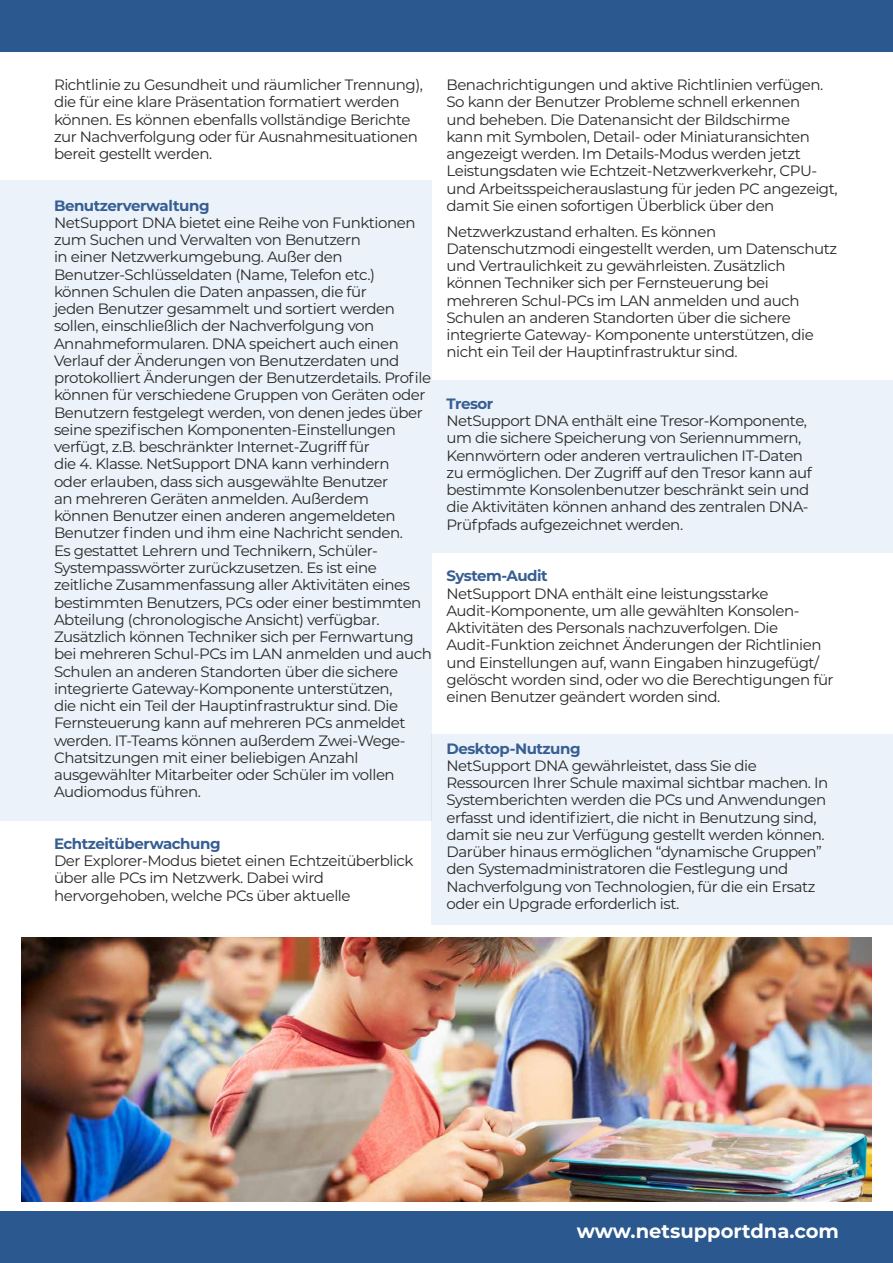
<style>
.page{position:relative;width:893px;height:1263px;background:#fff}
.page>*{position:absolute;margin:0;border:0;box-sizing:border-box;transform-origin:0 0}
.t1{font:700 19.5px "Montserrat";color:#fff}
.t2{font:15px/17.2px "Montserrat";letter-spacing:-.03em;color:#282827}
.t3{font:700 15px "Montserrat";letter-spacing:-.03em;color:#375e93}
</style>
<div class="page">
<div style="left:0;top:1211px;width:893px;height:52px;background:#2b588e"></div>
<div style="left:0;top:0;width:893px;height:52px;background:#2b588e"></div>
<div style="left:432px;top:735px;width:461px;height:190px;background:#ebf2f9"></div>
<div style="left:432px;top:381px;width:461px;height:172px;background:#ebf2f9"></div>
<div style="left:0;top:181px;width:432px;height:640px;background:#ebf2f9"></div>
<img style="left:22px;top:938px;width:849px;height:263px">
<p class="t2" style="left:54px;top:76px;width:371px">Richtlinie zu Gesundheit und räumlicher Trennung), die für eine klare Präsentation formatiert werden können. Es können ebenfalls vollständige Berichte zur Nachverfolgung oder für Ausnahmesituationen bereit gestellt werden.</p>
<p class="t3" style="left:54px;top:195px;width:157px">Benutzerverwaltung</p>
<p class="t2" style="left:54px;top:213px;width:379px">NetSupport DNA bietet eine Reihe von Funktionen zum Suchen und Verwalten von Benutzern<br>in einer Netzwerkumgebung. Außer den Benutzer-Schlüsseldaten (Name, Telefon etc.) können Schulen die Daten anpassen, die für<br>jeden Benutzer gesammelt und sortiert werden sollen, einschließlich der Nachverfolgung von Annahmeformularen. DNA speichert auch einen Verlauf der Änderungen von Benutzerdaten und protokolliert Änderungen der Benutzerdetails. Profile können für verschiedene Gruppen von Geräten oder Benutzern festgelegt werden, von denen jedes über seine spezifischen Komponenten-Einstellungen verfügt, z.B. beschränkter Internet-Zugriff für<br>die 4. Klasse. NetSupport DNA kann verhindern<br>oder erlauben, dass sich ausgewählte Benutzer<br>an mehreren Geräten anmelden. Außerdem<br>können Benutzer einen anderen angemeldeten Benutzer finden und ihm eine Nachricht senden.<br>Es gestattet Lehrern und Technikern, Schüler-Systempasswörter zurückzusetzen. Es ist eine zeitliche Zusammenfassung aller Aktivitäten eines bestimmten Benutzers, PCs oder einer bestimmten Abteilung (chronologische Ansicht) verfügbar.<br>Zusätzlich können Techniker sich per Fernwartung bei mehreren Schul-PCs im LAN anmelden und auch Schulen an anderen Standorten über die sichere integrierte Gateway-Komponente unterstützen,<br>die nicht ein Teil der Hauptinfrastruktur sind. Die Fernsteuerung kann auf mehreren PCs anmeldet werden. IT-Teams können außerdem Zwei-Wege-Chatsitzungen mit einer beliebigen Anzahl ausgewählter Mitarbeiter oder Schüler im vollen Audiomodus führen.</p>
<p class="t3" style="left:54px;top:833px;width:168px">Echtzeitüberwachung</p>
<p class="t2" style="left:54px;top:851px;width:361px">Der Explorer-Modus bietet einen Echtzeitüberblick über alle PCs im Netzwerk. Dabei wird hervorgehoben, welche PCs über aktuelle</p>
<p class="t2" style="left:446px;top:76px;width:393px">Benachrichtigungen und aktive Richtlinien verfügen.<br>So kann der Benutzer Probleme schnell erkennen<br>und beheben. Die Datenansicht der Bildschirme<br>kann mit Symbolen, Detail- oder Miniaturansichten angezeigt werden. Im Details-Modus werden jetzt Leistungsdaten wie Echtzeit-Netzwerkverkehr, CPU&shy;und Arbeitsspeicherauslastung für jeden PC angezeigt, damit Sie einen sofortigen Überblick über den</p>
<p class="t2" style="left:446px;top:222px;width:392px">Netzwerkzustand erhalten. Es können Datenschutzmodi eingestellt werden, um Datenschutz und Vertraulichkeit zu gewährleisten. Zusätzlich können Techniker sich per Fernsteuerung bei mehreren Schul-PCs im LAN anmelden und auch Schulen an anderen Standorten über die sichere integrierte Gateway- Komponente unterstützen, die nicht ein Teil der Hauptinfrastruktur sind.</p>
<p class="t3" style="left:446px;top:393px;width:48px">Tresor</p>
<p class="t2" style="left:446px;top:412px;width:367px">NetSupport DNA enthält eine Tresor-Komponente, um die sichere Speicherung von Seriennummern, Kennwörtern oder anderen vertraulichen IT-Daten zu ermöglichen. Der Zugriff auf den Tresor kann auf bestimmte Konsolenbenutzer beschränkt sein und die Aktivitäten können anhand des zentralen DNA-Prüfpfads aufgezeichnet werden.</p>
<p class="t3" style="left:446px;top:565px;width:103px">System-Audit</p>
<p class="t2" style="left:446px;top:584px;width:389px">NetSupport DNA enthält eine leistungsstarke Audit-Komponente, um alle gewählten Konsolen-Aktivitäten des Personals nachzuverfolgen. Die Audit-Funktion zeichnet Änderungen der Richtlinien und Einstellungen auf, wann Eingaben hinzugefügt/ gelöscht worden sind, oder wo die Berechtigungen für einen Benutzer geändert worden sind.</p>
<p class="t3" style="left:446px;top:737px;width:136px">Desktop-Nutzung</p>
<p class="t2" style="left:446px;top:756px;width:383px">NetSupport DNA gewährleistet, dass Sie die Ressourcen Ihrer Schule maximal sichtbar machen. In Systemberichten werden die PCs und Anwendungen erfasst und identifiziert, die nicht in Benutzung sind, damit sie neu zur Verfügung gestellt werden können.<br>Darüber hinaus ermöglichen “dynamische Gruppen” den Systemadministratoren die Festlegung und Nachverfolgung von Technologien, für die ein Ersatz oder ein Upgrade erforderlich ist.</p>
<h1 class="t1" style="left:577px;top:1217px;width:264px">www.netsupportdna.com</h1>
</div>
